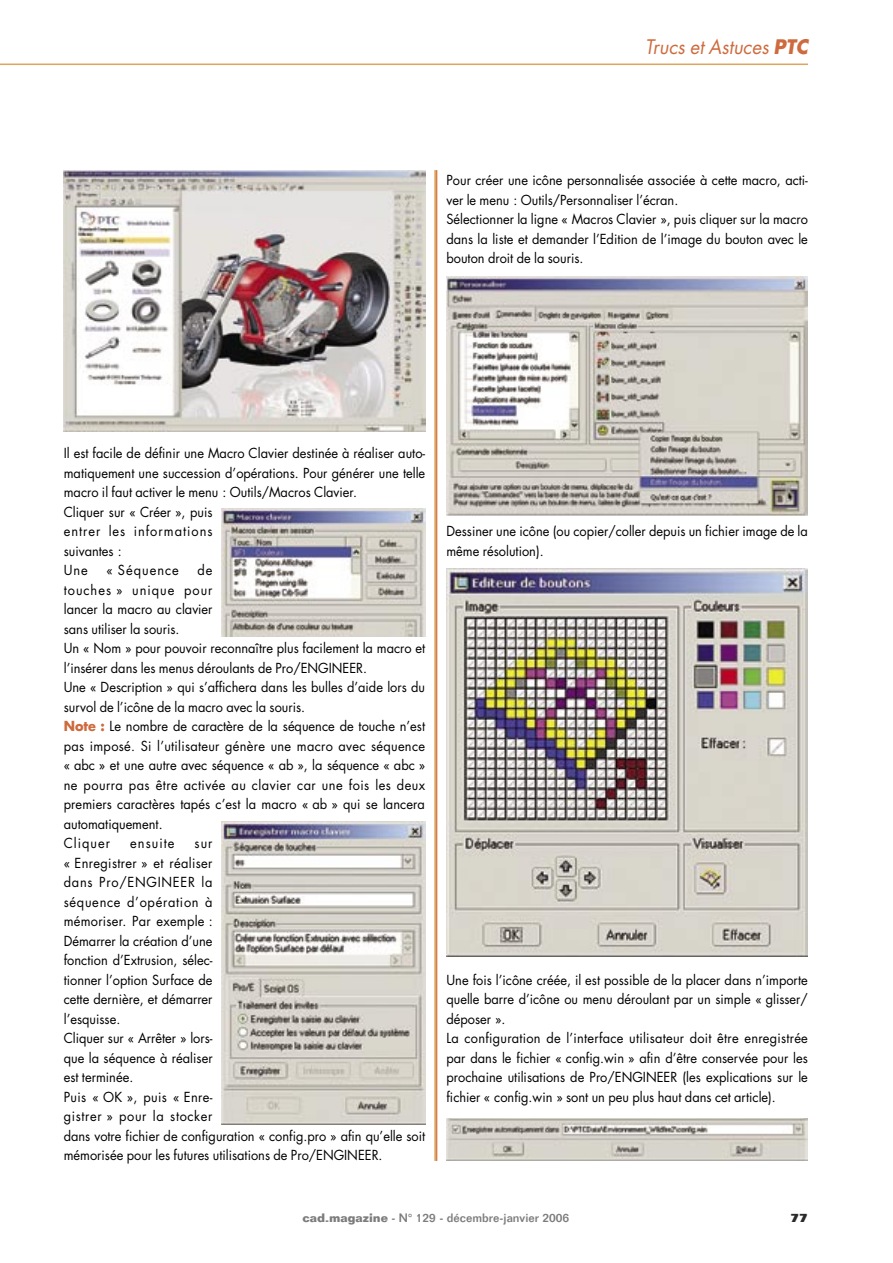
<style>
.page{position:relative;width:893px;height:1263px;background:#fff}
.page>*{position:absolute;margin:0;border:0;box-sizing:border-box;transform-origin:0 0}
.t1{font:italic 19.5px "Futura";color:#ce6b3e;scale:.95 1}
.texte{font:13.5px/19.5px "Futura";color:#000;text-align:justify;scale:.95 1}
.texte-2{font:13.5px "Futura";letter-spacing:.075em;color:#000;scale:.95 1}
.t2{font:500 12px "Folio";color:#7c7c7c}
.t3{font:800 12px "Folio";color:#2a2a2a}
.s1{font-weight:700}
.s2{font-weight:700;color:#ce6b3e}
</style>
<div class="page">
<hr style="left:0;top:64px;width:808px;height:1px;background:#dfa45d">
<img style="left:446px;top:276px;width:362px;height:240px">
<img style="left:446px;top:569px;width:362px;height:388px">
<img style="left:221px;top:509px;width:204px;height:128px">
<img style="left:221px;top:822px;width:204px;height:302px">
<img style="left:446px;top:1119px;width:362px;height:42px">
<img style="left:64px;top:170px;width:361px;height:262px">
<h1 class="t1" style="left:645px;top:35px;width:173px">Trucs et Astuces <span class="s1">PTC</span></h1>
<p class="texte" style="left:446px;top:170px;width:382px">Pour créer une icône personnalisée associée à cette macro, acti&shy;ver le menu : Outils/Personnaliser l’écran.</p>
<p class="texte" style="left:446px;top:209px;width:382px">Sélectionner la ligne « Macros Clavier », puis cliquer sur la macro dans la liste et demander l’Edition de l’image du bouton avec le bouton droit de la souris.</p>
<p class="texte" style="left:64px;top:443px;width:382px">Il est facile de définir une Macro Clavier destinée à réaliser auto&shy;matiquement une succession d’opérations. Pour générer une telle macro il faut activer le menu : Outils/Macros Clavier.</p>
<p class="texte" style="left:64px;top:502px;width:158px">Cliquer sur « Créer », puis entrer les informations suivantes :</p>
<p class="texte" style="left:64px;top:560px;width:27px">Une</p>
<p class="texte-2" style="left:107px;top:561px;width:78px">« Séquence</p>
<p class="texte" style="left:64px;top:560px;width:158px;text-indent:134px">de touches » unique pour lancer la macro au clavier sans utiliser la souris.</p>
<p class="texte" style="left:64px;top:638px;width:382px">Un « Nom » pour pouvoir reconnaître plus facilement la macro et l’insérer dans les menus déroulants de Pro/ENGINEER.</p>
<p class="texte" style="left:64px;top:677px;width:382px">Une « Description » qui s’affichera dans les bulles d’aide lors du survol de l’icône de la macro avec la souris.</p>
<p class="texte" style="left:64px;top:716px;width:382px"><span class="s2">Note :</span> Le nombre de caractère de la séquence de touche n’est pas imposé. Si l’utilisateur génère une macro avec séquence « abc » et une autre avec séquence « ab », la séquence « abc » ne pourra pas être activée au clavier car une fois les deux premiers caractères tapés c’est la macro « ab » qui se lancera automatiquement.</p>
<p class="texte-2" style="left:64px;top:834px;width:50px">Cliquer</p>
<p class="texte-2" style="left:130px;top:834px;width:48px">ensuite</p>
<p class="texte" style="left:64px;top:833px;width:158px;text-indent:131px">sur « Enregistrer » et réaliser dans Pro/ENGINEER la séquence d’opération à mémoriser. Par exemple :<br>Démarrer la création d’une fonction d’Extrusion, sélec&shy;tionner l’option Surface de cette dernière, et démarrer l’esquisse.</p>
<p class="texte" style="left:64px;top:1028px;width:158px">Cliquer sur « Arrêter » lors&shy;que la séquence à réaliser est terminée.</p>
<p class="texte" style="left:64px;top:1087px;width:382px;text-align:left">Puis « OK », puis « Enre-<br>gistrer » pour la stocker<br>dans votre fichier de configuration « config.pro » afin qu’elle soit mémorisée pour les futures utilisations de Pro/ENGINEER.</p>
<p class="texte" style="left:446px;top:521px;width:382px">Dessiner une icône (ou copier/coller depuis un fichier image de la même résolution).</p>
<p class="texte" style="left:446px;top:970px;width:382px">Une fois l’icône créée, il est possible de la placer dans n’importe quelle barre d’icône ou menu déroulant par un simple « glisser/ déposer ».</p>
<p class="texte" style="left:446px;top:1028px;width:382px">La configuration de l’interface utilisateur doit être enregistrée par dans le fichier « config.win » afin d’être conservée pour les prochaine utilisations de Pro/ENGINEER (les explications sur le fichier « config.win » sont un peu plus haut dans cet article).</p>
<p class="t2" style="left:302px;top:1210px;width:268px"><span class="s1">cad-magazine</span> - N° 129 - décembre-janvier 2006</p>
<p class="t3" style="left:791px;top:1210px;width:19px">77</p>
</div>
